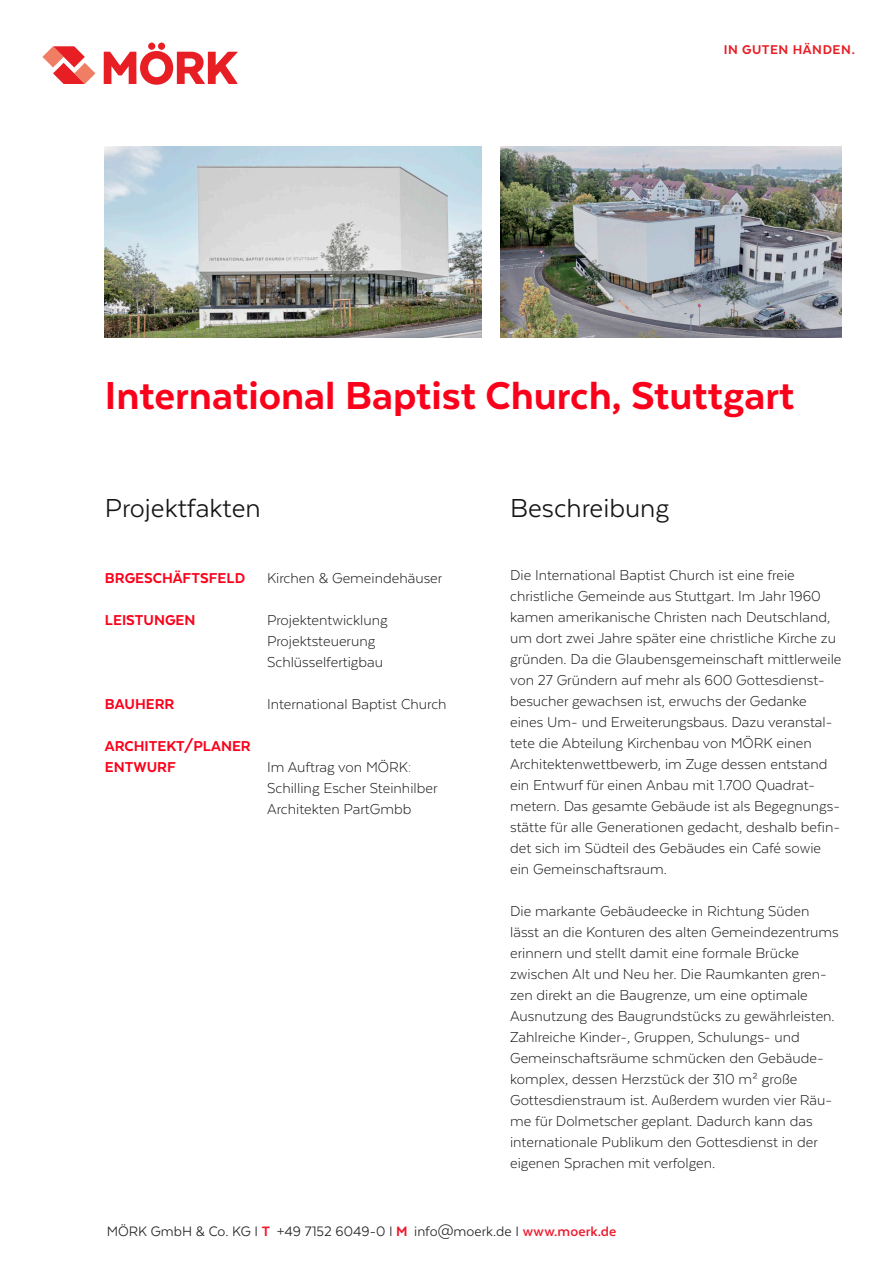
<style>
.page{position:relative;width:894px;height:1263px;background:#fff}
.page>*{position:absolute;margin:0;border:0;box-sizing:border-box;transform-origin:0 0}
.t1{font:800 45px "Texta";color:#fb001a}
.t2{font:30px "Texta";color:#141414}
.t3{font:300 16.5px/21px "Texta";color:#141414}
.t4{font:800 16.5px/21px "Texta";color:#fb001a}
.t5{font:15.75px "Texta";color:#231f20}
.t6{font:800 14.7px "Texta";letter-spacing:.04em;color:#e81e25}
.s1{font-weight:800;color:#ee1b2e}
.s2{font-weight:700;color:#ee1b2e}
</style>
<div class="page">
<img style="left:105px;top:146px;width:376px;height:191px">
<img style="left:500px;top:146px;width:340px;height:191px">
<svg style="left:104px;top:43px;width:133px;height:42px"></svg>
<svg style="left:42px;top:46px;width:53px;height:38px"></svg>
<p class="t6" style="left:723px;top:43px;width:133px">IN GUTEN HÄNDEN.</p>
<h1 class="t1" style="left:105px;top:374px;width:690px">International Baptist Church, Stuttgart</h1>
<h2 class="t2" style="left:105px;top:494px;width:157px">Projektfakten</h2>
<p class="t4" style="left:105px;top:567px;width:142px">BRGESCHÄFTSFELD</p>
<p class="t3" style="left:267px;top:568px;width:177px">Kirchen &amp; Gemeindehäuser</p>
<p class="t4" style="left:105px;top:609px;width:92px">LEISTUNGEN</p>
<p class="t3" style="left:267px;top:610px;width:122px">Projektentwicklung<br>Projektsteuerung<br>Schlüsselfertigbau</p>
<p class="t4" style="left:105px;top:693px;width:71px">BAUHERR</p>
<p class="t3" style="left:267px;top:694px;width:181px">International Baptist Church</p>
<p class="t4" style="left:105px;top:735px;width:147px">ARCHITEKT/PLANER<br>ENTWURF</p>
<p class="t3" style="left:267px;top:757px;width:172px">Im Auftrag von MÖRK:<br>Schilling Escher Steinhilber<br>Architekten PartGmbb</p>
<h2 class="t2" style="left:510px;top:494px;width:161px">Beschreibung</h2>
<p class="t3" style="left:510px;top:565px;width:333px">Die International Baptist Church ist eine freie christliche Gemeinde aus Stuttgart. Im Jahr 1960 kamen amerikanische Christen nach Deutschland, um dort zwei Jahre später eine christliche Kirche zu gründen. Da die Glaubensgemeinschaft mittlerweile von 27 Gründern auf mehr als 600 Gottesdienst&shy;besucher gewachsen ist, erwuchs der Gedanke eines Um- und Erweiterungsbaus. Dazu veranstal&shy;tete die Abteilung Kirchenbau von MÖRK einen Architektenwettbewerb, im Zuge dessen entstand ein Entwurf für einen Anbau mit 1.700 Quadrat&shy;metern. Das gesamte Gebäude ist als Begegnungs&shy;stätte für alle Generationen gedacht, deshalb befin&shy;det sich im Südteil des Gebäudes ein Café sowie ein Gemeinschaftsraum.</p>
<p class="t3" style="left:510px;top:901px;width:330px">Die markante Gebäudeecke in Richtung Süden lässt an die Konturen des alten Gemeindezentrums erinnern und stellt damit eine formale Brücke zwischen Alt und Neu her. Die Raumkanten gren&shy;zen direkt an die Baugrenze, um eine optimale Ausnutzung des Baugrundstücks zu gewährleisten.<br>Zahlreiche Kinder-, Gruppen, Schulungs- und Gemeinschaftsräume schmücken den Gebäude&shy;komplex, dessen Herzstück der 310 m² große Gottesdienstraum ist. Außerdem wurden vier Räu&shy;me für Dolmetscher geplant. Dadurch kann das internationale Publikum den Gottesdienst in der eigenen Sprachen mit verfolgen.</p>
<p class="t5" style="left:107px;top:1224px;width:511px">MÖRK GmbH &amp; Co. KG I <span class="s1">T</span> +49 7152 6049-0 I <span class="s1">M</span> info@moerk.de I <span class="s2">www.moerk.de</span></p>
</div>
